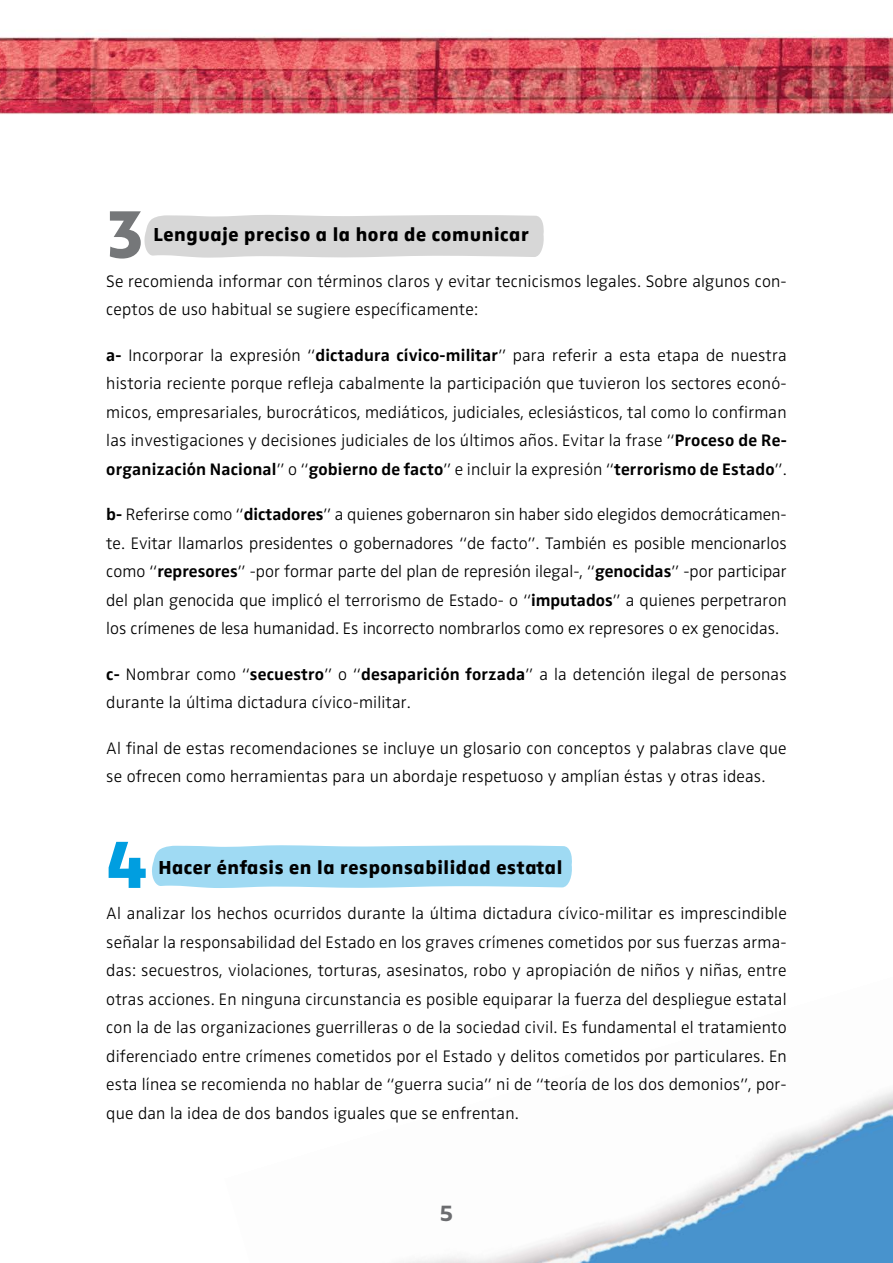
<style>
.page{position:relative;width:893px;height:1263px;background:#fff}
.page>*{position:absolute;margin:0;border:0;box-sizing:border-box;transform-origin:0 0}
.t1{font:72px "Zwo Alt LF w 7";color:#009ee0}
.t2{font:72px "Zwo Alt LF w 7";color:#757779}
.t3{font:700 22.5px "Mollen Personal Use";color:#6b6c6f}
.t4{font:19.5px "Zwo Alt LF w 7";letter-spacing:.03em;color:#000}
.t5{font:17.25px/28.5px "Zwo LF w 2";letter-spacing:.01em;color:#000}
.t6{font:17.25px "Zwo w 6";letter-spacing:.01em;color:#000}
.s1{font-family:"Zwo w 6"}
.s2{font-family:"Zwo LF w 2"}
</style>
<div class="page">
<img style="left:403px;top:1091px;width:490px;height:172px">
<img style="left:0;top:34px;width:893px;height:81px">
<svg style="left:152px;top:845px;width:420px;height:43px"></svg>
<svg style="left:144px;top:215px;width:400px;height:43px"></svg>
<h1 class="t2" style="left:106px;top:191px;width:39px">3</h1>
<p class="t4" style="left:153px;top:223px;width:377px">Lenguaje preciso a la hora de comunicar</p>
<p class="t5" style="left:106px;top:267px;width:682px">Se recomienda informar con términos claros y evitar tecnicismos legales. Sobre algunos con&shy;ceptos de uso habitual se sugiere específicamente:</p>
<p class="t5" style="left:106px;top:341px;width:682px;text-align:justify"><span class="s1">a-</span> Incorporar la expresión “<span class="s1">dictadura cívico-militar</span>” para referir a esta etapa de nuestra historia reciente porque refleja cabalmente la participación que tuvieron los sectores econó&shy;micos, empresariales, burocráticos, mediáticos, judiciales, eclesiásticos, tal como lo confirman las investigaciones y decisiones judiciales de los últimos años. Evitar la frase “<span class="s1">Proceso de Re-</span></p>
<p class="t6" style="left:106px;top:459px;width:682px">organización Nacional<span class="s2">” o “</span>gobierno de facto<span class="s2">” e incluir la expresión “</span>terrorismo de Estado<span class="s2">”.</span></p>
<p class="t5" style="left:106px;top:500px;width:682px;text-align:justify"><span class="s1">b-</span> Referirse como “<span class="s1">dictadores</span>” a quienes gobernaron sin haber sido elegidos democráticamen&shy;te. Evitar llamarlos presidentes o gobernadores “de facto”. También es posible mencionarlos como “<span class="s1">represores</span>” -por formar parte del plan de represión ilegal-, “<span class="s1">genocidas</span>” -por participar del plan genocida que implicó el terrorismo de Estado- o “<span class="s1">imputados</span>” a quienes perpetraron los crímenes de lesa humanidad. Es incorrecto nombrarlos como ex represores o ex genocidas.</p>
<p class="t5" style="left:106px;top:660px;width:682px"><span class="s1">c-</span> Nombrar como “<span class="s1">secuestro</span>” o “<span class="s1">desaparición forzada</span>” a la detención ilegal de personas durante la última dictadura cívico-militar.</p>
<p class="t5" style="left:106px;top:734px;width:682px">Al final de estas recomendaciones se incluye un glosario con conceptos y palabras clave que se ofrecen como herramientas para un abordaje respetuoso y amplían éstas y otras ideas.</p>
<h1 class="t1" style="left:106px;top:821px;width:43px">4</h1>
<p class="t4" style="left:158px;top:855px;width:406px">Hacer énfasis en la responsabilidad estatal</p>
<p class="t5" style="left:106px;top:899px;width:682px;text-align:justify">Al analizar los hechos ocurridos durante la última dictadura cívico-militar es imprescindible señalar la responsabilidad del Estado en los graves crímenes cometidos por sus fuerzas arma&shy;das: secuestros, violaciones, torturas, asesinatos, robo y apropiación de niños y niñas, entre otras acciones. En ninguna circunstancia es posible equiparar la fuerza del despliegue estatal con la de las organizaciones guerrilleras o de la sociedad civil. Es fundamental el tratamiento diferenciado entre crímenes cometidos por el Estado y delitos cometidos por particulares. En esta línea se recomienda no hablar de “guerra sucia” ni de “teoría de los dos demonios”, por&shy;que dan la idea de dos bandos iguales que se enfrentan.</p>
<h2 class="t3" style="left:440px;top:1200px;width:14px">5</h2>
</div>
